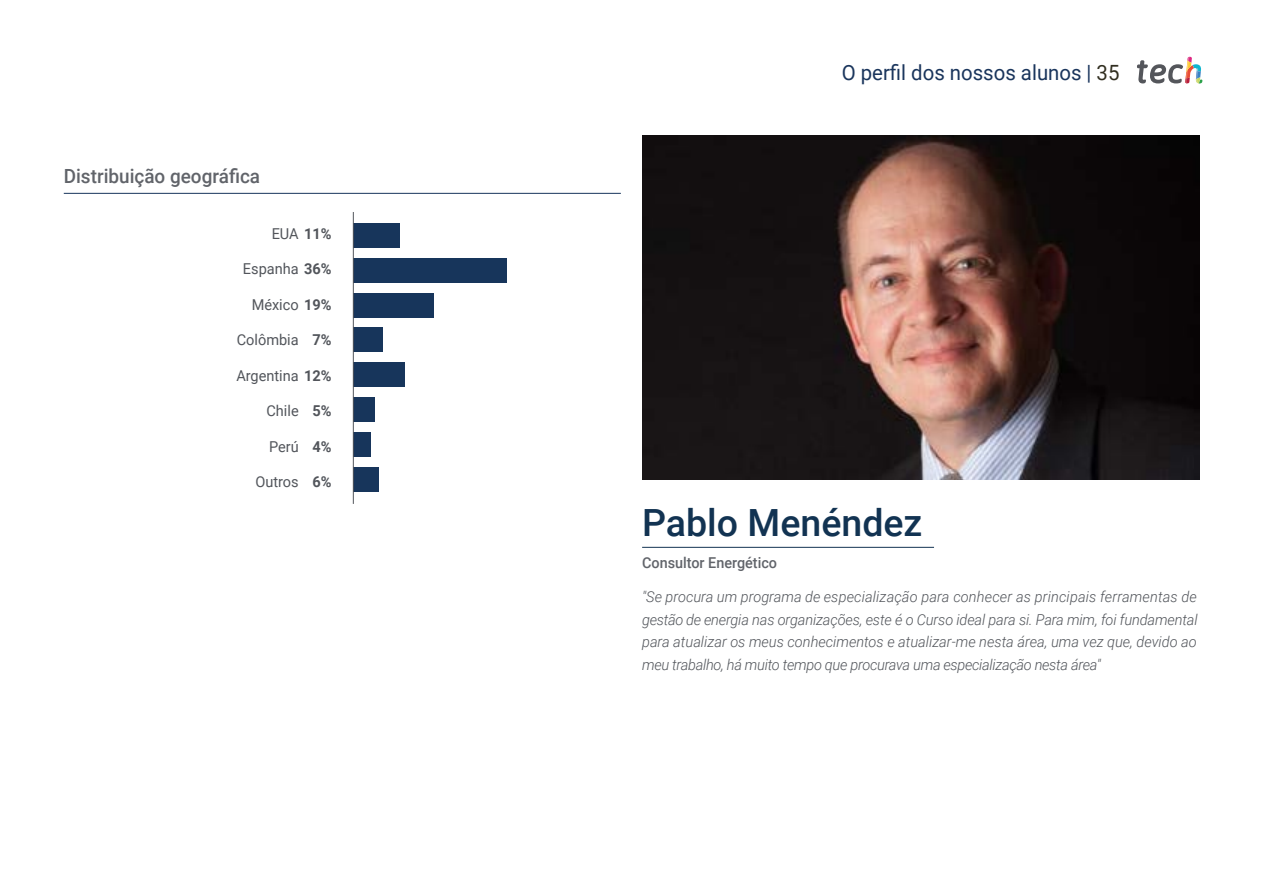
<style>
.page{position:relative;width:1263px;height:893px;background:#fff}
.page>*{position:absolute;margin:0;border:0;box-sizing:border-box;transform-origin:0 0}
.t1{font:500 37.5px "Roboto";color:#123352}
.t2{font:21px "Roboto";color:#1a355c}
.t3{font:500 19.5px "Roboto";color:#61646a}
.t4{font:italic 300 15px/22.5px "Roboto";letter-spacing:-.02em;color:#52555b;text-align:justify}
.t5{font:15px "Roboto";color:#52555b}
.t6{font:500 15px "Roboto";color:#61646a;scale:.96 1}
.t7{font:700 15px "Roboto";color:#52555b}
.s1{font-weight:700}
.s2{color:#312e20}
</style>
<div class="page">
<svg style="left:1137px;top:57px;width:65px;height:27px"></svg>
<hr style="left:642px;top:547px;width:292px;height:1px;background:#123352">
<img style="left:642px;top:136px;width:557px;height:343px">
<hr style="left:64px;top:193px;width:557px;height:1px;background:#17355b">
<div style="left:353px;top:223px;width:47px;height:25px;background:#17355b"></div>
<div style="left:353px;top:397px;width:22px;height:25px;background:#17355b"></div>
<div style="left:353px;top:258px;width:153px;height:25px;background:#17355b"></div>
<div style="left:353px;top:432px;width:17px;height:25px;background:#17355b"></div>
<div style="left:353px;top:293px;width:81px;height:24px;background:#17355b"></div>
<div style="left:353px;top:467px;width:26px;height:24px;background:#17355b"></div>
<div style="left:353px;top:327px;width:30px;height:25px;background:#17355b"></div>
<div style="left:353px;top:362px;width:51px;height:25px;background:#17355b"></div>
<hr style="left:353px;top:212px;width:1px;height:292px;background:#52555b">
<h3 class="t3" style="left:64px;top:162px;width:198px">Distribuição geográfica</h3>
<p class="t5" style="left:272px;top:223px;width:61px">EUA <span class="s1">11%</span></p>
<p class="t5" style="left:243px;top:258px;width:90px">Espanha <span class="s1">36%</span></p>
<p class="t5" style="left:252px;top:294px;width:82px">México <span class="s1">19%</span></p>
<p class="t7" style="left:313px;top:329px;width:21px">7%</p>
<p class="t5" style="left:236px;top:365px;width:97px">Argentina <span class="s1">12%</span></p>
<p class="t7" style="left:313px;top:400px;width:21px">5%</p>
<p class="t7" style="left:313px;top:436px;width:21px">4%</p>
<p class="t7" style="left:313px;top:471px;width:21px">6%</p>
<p class="t5" style="left:237px;top:329px;width:63px">Colômbia</p>
<p class="t5" style="left:266px;top:400px;width:34px">Chile</p>
<p class="t5" style="left:269px;top:436px;width:31px">Perú</p>
<p class="t5" style="left:255px;top:471px;width:45px">Outros</p>
<h2 class="t2" style="left:842px;top:57px;width:279px">O perfil dos nossos alunos | <span class="s2">35</span></h2>
<h1 class="t1" style="left:642px;top:496px;width:282px">Pablo Menéndez</h1>
<p class="t6" style="left:642px;top:552px;width:142px">Consultor Energético</p>
<p class="t4" style="left:642px;top:585px;width:557px">"Se procura um programa de especialização para conhecer as principais ferramentas de gestão de energia nas organizações, este é o Curso ideal para si. Para mim, foi fundamental para atualizar os meus conhecimentos e atualizar-me nesta área, uma vez que, devido ao meu trabalho, há muito tempo que procurava uma especialização nesta área"</p>
</div>
